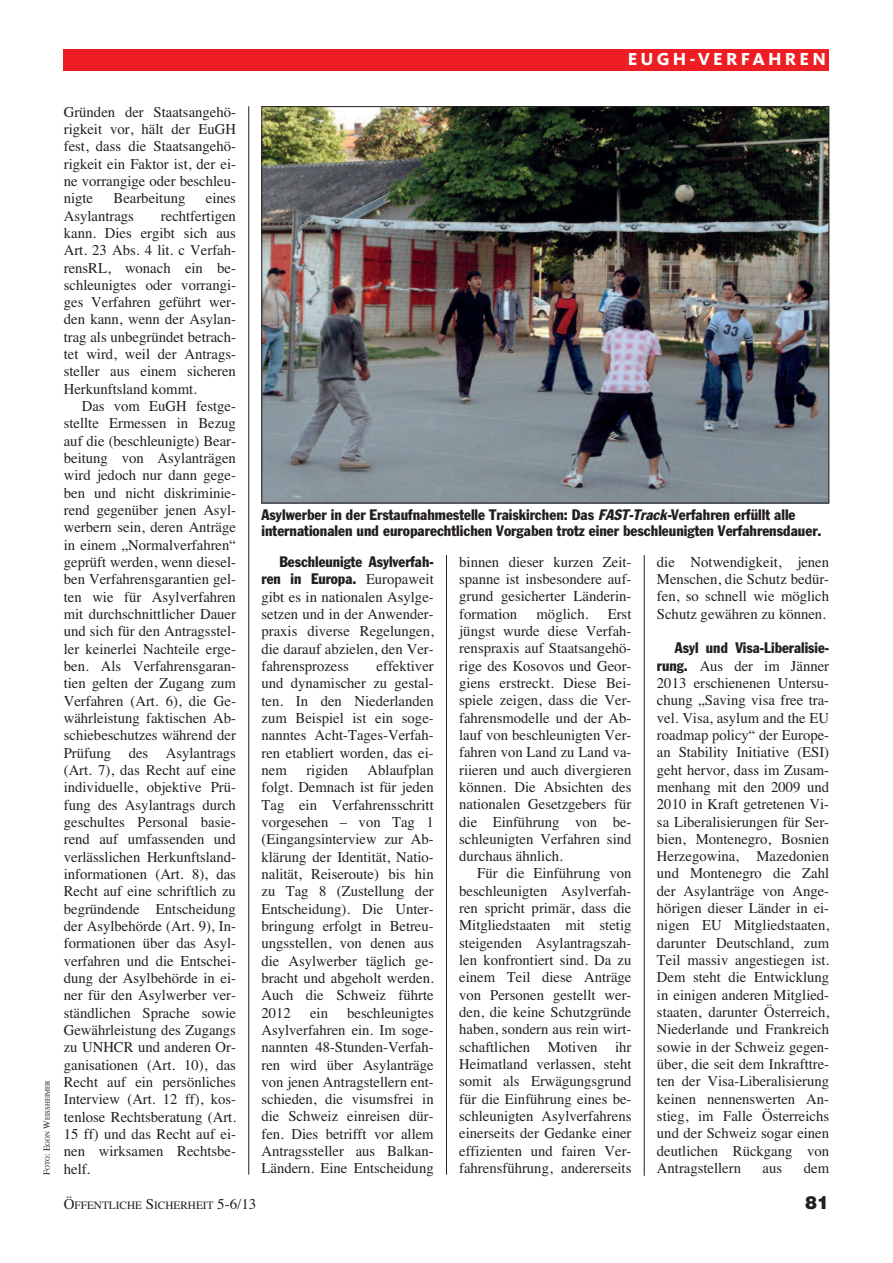
<style>
.page{position:relative;width:893px;height:1263px;background:#fff}
.page>*{position:absolute;margin:0;border:0;box-sizing:border-box;transform-origin:0 0}
.t1{font:800 18px "Kievit";letter-spacing:.175em;color:#fff}
.t2{font:900 18px "Helvetica";color:#231f20}
.t3{font:15px/17.2px "Times";color:#231f20;text-align:justify}
.t4{font:condensed 15px/17.4px "Franklin Gothic";color:#231f20;text-align:right}
.t5{font:11.25px "Times";color:#231f20}
.t6{font:6.75px "Times";color:#231f20}
.s1{font-size:9px}
.s2{font-style:italic}
.s3{font-family:"Times";font-stretch:normal}
.s4{font-family:"Franklin Gothic";font-stretch:condensed}
.s5{font-size:15px}
</style>
<div class="page">
<hr style="left:248px;top:106px;width:1px;height:1068px;background:#231f20">
<hr style="left:446px;top:555px;width:1px;height:619px;background:#231f20">
<div style="left:64px;top:49px;width:765px;height:21px;background:#ee1d23"></div>
<hr style="left:644px;top:555px;width:1px;height:621px;background:#231f20">
<img style="left:263px;top:108px;width:564px;height:393px">
<p class="t1" style="left:628px;top:53px;width:200px">EUGH-VERFAHREN</p>
<p class="t6" style="left:43px;top:1175px;width:96px;rotate:-90deg"><span class="s1">F</span>OTO<span class="s1">: E</span>GON <span class="s1">W</span>EISSHEIMER</p>
<p class="t3" style="left:64px;top:103px;width:174px">Gründen der Staatsangehö&shy;rigkeit vor, hält der EuGH fest, dass die Staatsangehö&shy;rigkeit ein Faktor ist, der ei&shy;ne vorrangige oder beschleu&shy;nigte</p>
<p class="t3" style="left:114px;top:189px;width:73px">Bearbeitung</p>
<p class="t3" style="left:206px;top:189px;width:32px">eines</p>
<p class="t3" style="left:64px;top:207px;width:72px">Asylantrags</p>
<p class="t3" style="left:64px;top:207px;width:174px;text-indent:97px">rechtfertigen kann. Dies ergibt sich aus Art. 23 Abs. 4 lit. c Verfah&shy;rensRL, wonach ein be&shy;schleunigtes oder vorrangi&shy;ges Verfahren geführt wer&shy;den kann, wenn der Asylan&shy;trag als unbegründet betrach&shy;tet wird, weil der Antrags&shy;steller aus einem sicheren Herkunftsland kommt.</p>
<p class="t3" style="left:64px;top:397px;width:174px;text-indent:18px">Das vom EuGH festge&shy;stellte Ermessen in Bezug auf die (beschleunigte) Bear&shy;beitung von Asylanträgen wird jedoch nur dann gege&shy;ben und nicht diskriminie&shy;rend gegenüber jenen Asyl&shy;werbern sein, deren Anträge in einem „Normalverfahren“ geprüft werden, wenn diesel&shy;ben Verfahrensgarantien gel&shy;ten wie für Asylverfahren mit durchschnittlicher Dauer und sich für den Antragsstel&shy;ler keinerlei Nachteile erge&shy;ben. Als Verfahrensgaran&shy;tien gelten der Zugang zum Verfahren (Art. 6), die Ge&shy;währleistung faktischen Ab&shy;schiebeschutzes während der Prüfung des Asylantrags (Art. 7), das Recht auf eine individuelle, objektive Prü&shy;fung des Asylantrags durch geschultes Personal basie&shy;rend auf umfassenden und verlässlichen Herkunftsland&shy;informationen (Art. 8), das Recht auf eine schriftlich zu begründende Entscheidung der Asylbehörde (Art. 9), In&shy;formationen über das Asyl&shy;verfahren und die Entschei&shy;dung der Asylbehörde in ei&shy;ner für den Asylwerber ver&shy;ständlichen Sprache sowie Gewährleistung des Zugangs zu UNHCR und anderen Or&shy;ganisationen (Art. 10), das Recht auf ein persönliches Interview (Art. 12 ff), kos&shy;tenlose Rechtsberatung (Art.<br>15 ff) und das Recht auf ei&shy;nen wirksamen Rechtsbe&shy;helf.</p>
<p class="t4" style="left:261px;top:508px;width:562px;line-height:15.8px;text-align:left">Asylwerber in der Erstaufnahmestelle Traiskirchen: Das <span class="s2">FAST-Track-</span>Verfahren erfüllt alle internationalen und europarechtlichen Vorgaben trotz einer beschleunigten Verfahrensdauer.</p>
<p class="t4" style="left:262px;top:554px;width:174px">Beschleunigte Asylverfah&shy;ren in Europa. <span class="s3">Europaweit</span></p>
<p class="t3" style="left:262px;top:588px;width:174px">gibt es in nationalen Asylge&shy;setzen und in der Anwender&shy;praxis diverse Regelungen, die darauf abzielen, den Ver&shy;fahrensprozess</p>
<p class="t3" style="left:262px;top:657px;width:174px;text-indent:115px">effektiver und dynamischer zu gestal&shy;ten. In den Niederlanden zum Beispiel ist ein soge&shy;nanntes Acht-Tages-Verfah&shy;ren etabliert worden, das ei&shy;nem</p>
<p class="t3" style="left:261px;top:761px;width:174px;text-indent:106px">Ablaufplan folgt. Demnach ist für jeden Tag ein Verfahrensschritt vorgesehen – von Tag 1 (Eingangsinterview zur Ab&shy;klärung der Identität, Natio&shy;nalität, Reiseroute) bis hin zu Tag 8 (Zustellung der Entscheidung). Die Unter&shy;bringung erfolgt in Betreu&shy;ungsstellen, von denen aus die Asylwerber täglich ge&shy;bracht und abgeholt werden.<br>Auch die Schweiz führte 2012</p>
<p class="t3" style="left:306px;top:761px;width:43px">rigiden</p>
<p class="t3" style="left:261px;top:1004px;width:174px;text-indent:86px">beschleunigtes Asylverfahren ein. Im soge&shy;nannten 48-Stunden-Verfah&shy;ren wird über Asylanträge von jenen Antragstellern ent&shy;schieden, die visumsfrei in die Schweiz einreisen dür&shy;fen. Dies betrifft vor allem Antragssteller aus Balkan-Ländern. Eine Entscheidung</p>
<p class="t3" style="left:310px;top:1004px;width:19px">ein</p>
<p class="t3" style="left:459px;top:553px;width:174px">binnen dieser kurzen Zeit&shy;spanne ist insbesondere auf&shy;grund gesicherter Länderin&shy;formation</p>
<p class="t3" style="left:537px;top:605px;width:53px">möglich.</p>
<p class="t3" style="left:459px;top:605px;width:174px;text-indent:149px">Erst jüngst wurde diese Verfah&shy;renspraxis auf Staatsangehö&shy;rige des Kosovos und Geor&shy;giens erstreckt. Diese Bei&shy;spiele zeigen, dass die Ver&shy;fahrensmodelle und der Ab&shy;lauf von beschleunigten Ver&shy;fahren von Land zu Land va&shy;riieren und auch divergieren können. Die Absichten des nationalen Gesetzgebers für die Einführung von be&shy;schleunigten Verfahren sind durchaus ähnlich.</p>
<p class="t3" style="left:459px;top:865px;width:174px;text-indent:18px">Für die Einführung von beschleunigten Asylverfah&shy;ren spricht primär, dass die Mitgliedstaaten mit stetig steigenden Asylantragszah&shy;len konfrontiert sind. Da zu einem Teil diese Anträge von Personen gestellt wer&shy;den, die keine Schutzgründe haben, sondern aus rein wirt&shy;schaftlichen Motiven ihr Heimatland verlassen, steht somit als Erwägungsgrund für die Einführung eines be&shy;schleunigten Asylverfahrens einerseits der Gedanke einer effizienten und fairen Ver&shy;fahrensführung, andererseits</p>
<p class="t3" style="left:657px;top:553px;width:174px">die Notwendigkeit, jenen Menschen, die Schutz bedür&shy;fen, so schnell wie möglich Schutz gewähren zu können.</p>
<p class="t4" style="left:675px;top:640px;width:156px">Asyl und Visa-Liberalisie-</p>
<p class="t3" style="left:657px;top:657px;width:174px"><span class="s4">rung.</span> Aus der im Jänner 2013 erschienenen Untersu&shy;chung „Saving visa free tra&shy;vel. Visa, asylum and the EU roadmap policy“ der Europe&shy;an Stability Initiative (ESI) geht hervor, dass im Zusam&shy;menhang mit den 2009 und 2010 in Kraft getretenen Vi&shy;sa Liberalisierungen für Ser&shy;bien, Montenegro, Bosnien Herzegowina, Mazedonien und Montenegro die Zahl der Asylanträge von Ange&shy;hörigen dieser Länder in ei&shy;nigen EU Mitgliedstaaten, darunter Deutschland, zum Teil massiv angestiegen ist.<br>Dem steht die Entwicklung in einigen anderen Mitglied&shy;staaten, darunter Österreich, Niederlande und Frankreich sowie in der Schweiz gegen&shy;über, die seit dem Inkrafttre&shy;ten der Visa-Liberalisierung keinen nennenswerten An&shy;stieg, im Falle Österreichs und der Schweiz sogar einen deutlichen Rückgang von Antragstellern</p>
<p class="t3" style="left:763px;top:1159px;width:21px">aus</p>
<p class="t3" style="left:804px;top:1159px;width:27px">dem</p>
<p class="t5" style="left:64px;top:1198px;width:194px"><span class="s5">Ö</span>FFENTLICHE <span class="s5">S</span>ICHERHEIT <span class="s5">5-6/13</span></p>
<p class="t2" style="left:805px;top:1192px;width:26px">81</p>
</div>
